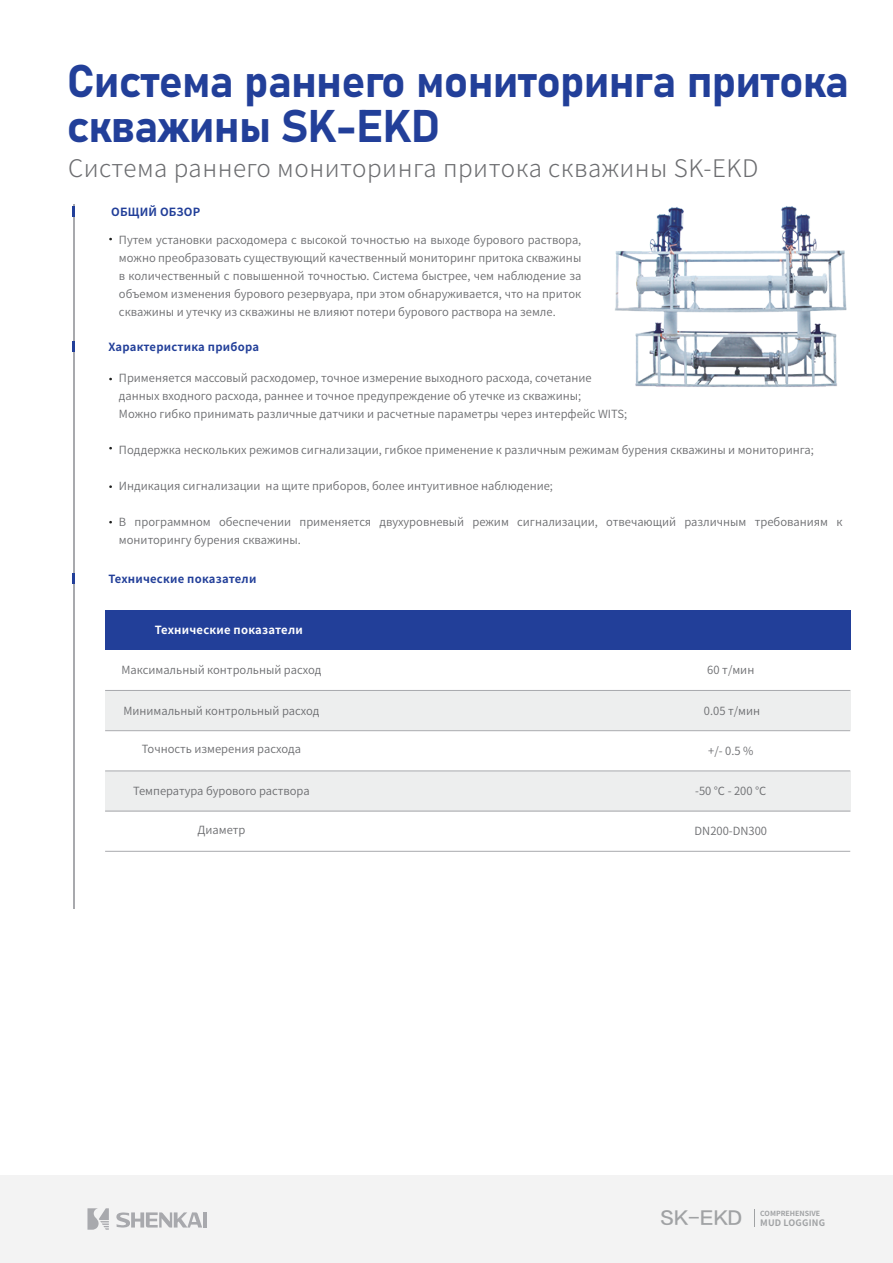
<style>
.page{position:relative;width:893px;height:1263px;background:#fff}
.page>*{position:absolute;margin:0;border:0;box-sizing:border-box;transform-origin:0 0}
.t1{font:45.15px/45px "Bahnschrift";letter-spacing:-.02em;color:#223f99}
.t2{font:300 24.3px "Source Han Sans CN";letter-spacing:.02em;color:#6c6d70}
.t3{font:11.25px/18px "Source Han Sans CN";color:#6c6d70}
.t4{font:700 11.25px "Source Han Sans CN";letter-spacing:.02em;color:#223f99}
.t5{font:700 11.25px "Source Han Sans CN";letter-spacing:.02em;color:#fff}
.t6{font:700 8.85px "Source Han Sans CN";letter-spacing:.02em;color:#a0a2a4}
.t7{font:700 7.05px "Source Han Sans CN";color:#a0a2a4}
</style>
<div class="page">
<hr style="left:73px;top:204px;width:1px;height:704px;background:#a8a9ad">
<svg style="left:72px;top:207px;width:3px;height:10px"></svg>
<svg style="left:72px;top:341px;width:3px;height:11px"></svg>
<svg style="left:72px;top:573px;width:3px;height:11px"></svg>
<div style="left:105px;top:610px;width:745px;height:40px;background:#223f99"></div>
<div style="left:105px;top:690px;width:745px;height:41px;background:#edeeee"></div>
<div style="left:105px;top:771px;width:745px;height:40px;background:#edeeee"></div>
<hr style="left:105px;top:771px;width:745px;height:1px;background:#a8a9ad">
<hr style="left:105px;top:730px;width:745px;height:1px;background:#a8a9ad">
<hr style="left:105px;top:690px;width:745px;height:1px;background:#a8a9ad">
<hr style="left:105px;top:851px;width:745px;height:1px;background:#a8a9ad">
<hr style="left:105px;top:811px;width:745px;height:1px;background:#a8a9ad">
<img style="left:615px;top:206px;width:232px;height:181px">
<div style="left:0;top:1176px;width:893px;height:87px;background:#f3f3f3"></div>
<svg style="left:87px;top:1208px;width:22px;height:22px"></svg>
<hr style="left:203px;top:1212px;width:4px;height:15px;background:#a8a9ad">
<svg style="left:116px;top:1212px;width:86px;height:15px"></svg>
<h1 class="t1" style="left:67px;top:56px;width:784px">Система раннего мониторинга притока скважины SK-EKD</h1>
<h2 class="t2" style="left:68px;top:154px;width:692px">Система раннего мониторинга притока скважины SK-EKD</h2>
<p class="t4" style="left:111px;top:206px;width:91px">ОБЩИЙ ОБЗОР</p>
<p class="t3" style="left:119px;top:231px;width:464px;text-align:justify">Путем установки расходомера с высокой точностью на выходе бурового раствора, можно преобразовать существующий качественный мониторинг притока скважины в количественный с повышенной точностью. Система быстрее, чем наблюдение за объемом изменения бурового резервуара, при этом обнаруживается, что на приток скважины и утечку из скважины не влияют потери бурового раствора на земле.</p>
<p class="t4" style="left:108px;top:340px;width:152px">Характеристика прибора</p>
<p class="t3" style="left:119px;top:369px;width:510px">Применяется массовый расходомер, точное измерение выходного расхода, сочетание данных входного расхода, раннее и точное предупреждение об утечке из скважины;<br>Можно гибко принимать различные датчики и расчетные параметры через интерфейс WITS;</p>
<p class="t3" style="left:119px;top:441px;width:696px">Поддержка нескольких режимов сигнализации, гибкое применение к различным режимам бурения скважины и мониторинга;</p>
<p class="t3" style="left:119px;top:477px;width:435px">Индикация сигнализации на щите приборов, более интуитивное наблюдение;</p>
<p class="t3" style="left:119px;top:513px;width:725px">В программном обеспечении применяется двухуровневый режим сигнализации, отвечающий различным требованиям к мониторингу бурения скважины.</p>
<p class="t4" style="left:108px;top:572px;width:149px">Технические показатели</p>
<p class="t5" style="left:155px;top:624px;width:149px">Технические показатели</p>
<p class="t3" style="left:121px;top:661px;width:201px">Максимальный контрольный расход</p>
<p class="t3" style="left:707px;top:661px;width:49px">60 т/мин</p>
<p class="t3" style="left:123px;top:702px;width:198px">Минимальный контрольный расход</p>
<p class="t3" style="left:704px;top:702px;width:58px">0.05 т/мин</p>
<p class="t3" style="left:142px;top:740px;width:161px">Точность измерения расхода</p>
<p class="t3" style="left:708px;top:742px;width:47px">+/- 0.5 %</p>
<p class="t3" style="left:133px;top:782px;width:178px">Температура бурового раствора</p>
<p class="t3" style="left:695px;top:782px;width:73px">-50 ℃ - 200 ℃</p>
<p class="t3" style="left:197px;top:821px;width:49px">Диаметр</p>
<p class="t3" style="left:695px;top:822px;width:74px">DN200-DN300</p>
<p class="t7" style="left:760px;top:1209px;width:62px">COMPREHENSIVE</p>
<p class="t6" style="left:660px;top:1218px;width:166px"><sup>SK-EKD</sup> MUD LOGGING</p>
</div>
